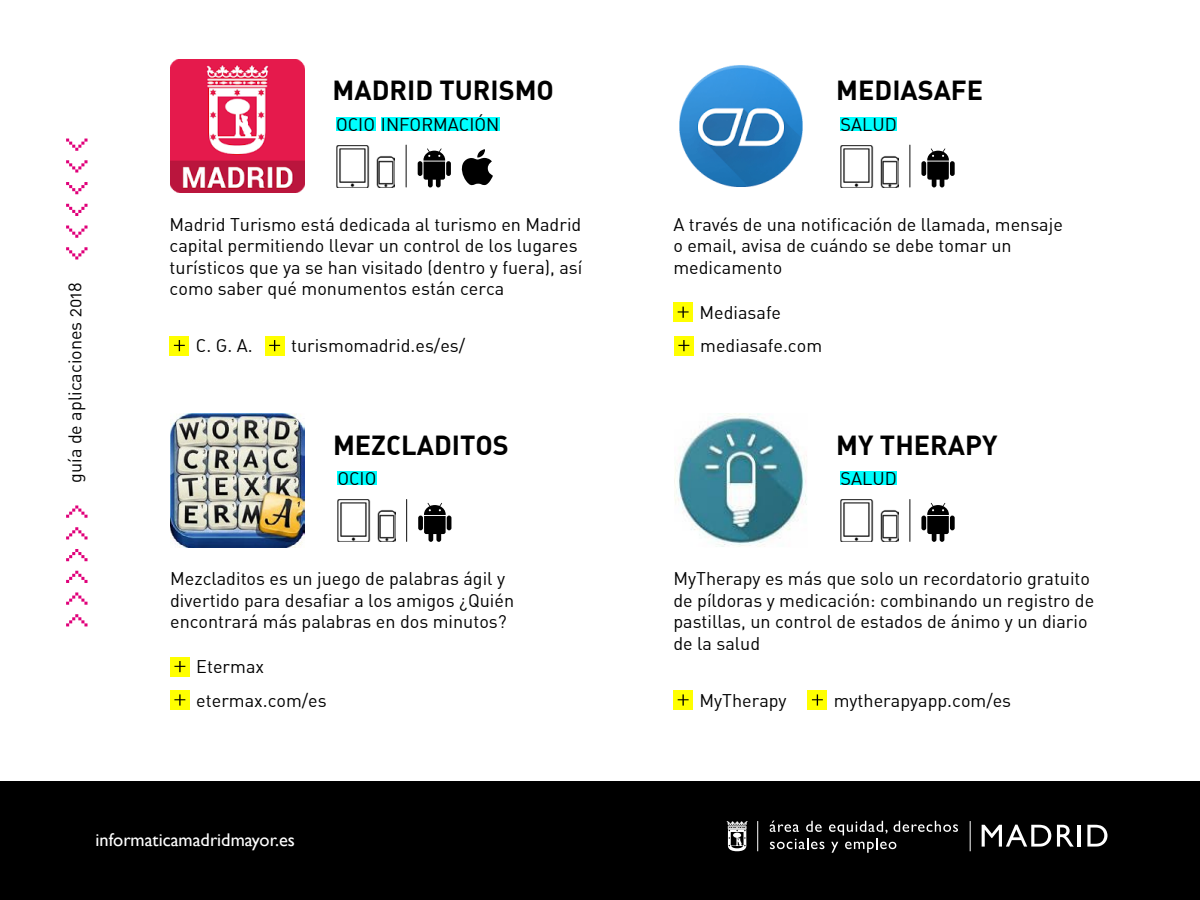
<style>
.page{position:relative;width:1200px;height:900px;background:#fff}
.page>*{position:absolute;margin:0;border:0;box-sizing:border-box;transform-origin:0 0}
.t1{font:700 27px "DIN Alternate";color:#000}
.t2{font:18.3px "Gill Sans";color:#fff}
.t3{font:18px/21.6px "DIN Alternate";color:#000}
</style>
<div class="page">
<div style="left:0;top:782px;width:1200px;height:118px;background:#000"></div>
<svg style="left:726px;top:821px;width:22px;height:30px"></svg>
<hr style="left:970px;top:821px;width:1px;height:30px;background:#fff">
<hr style="left:757px;top:821px;width:1px;height:30px;background:#fff">
<svg style="left:982px;top:825px;width:69px;height:22px"></svg>
<svg style="left:1057px;top:825px;width:17px;height:22px"></svg>
<hr style="left:1078px;top:825px;width:3px;height:22px;background:#fff">
<svg style="left:1087px;top:825px;width:21px;height:22px"></svg>
<svg style="left:770px;top:821px;width:188px;height:32px"></svg>
<svg style="left:66px;top:549px;width:22px;height:12px"></svg>
<svg style="left:66px;top:527px;width:22px;height:12px"></svg>
<svg style="left:66px;top:506px;width:22px;height:12px"></svg>
<svg style="left:66px;top:614px;width:22px;height:12px"></svg>
<svg style="left:66px;top:592px;width:22px;height:13px"></svg>
<svg style="left:66px;top:571px;width:22px;height:12px"></svg>
<svg style="left:66px;top:204px;width:22px;height:12px"></svg>
<svg style="left:66px;top:226px;width:22px;height:12px"></svg>
<svg style="left:66px;top:247px;width:22px;height:13px"></svg>
<svg style="left:66px;top:139px;width:22px;height:12px"></svg>
<svg style="left:66px;top:160px;width:22px;height:13px"></svg>
<svg style="left:66px;top:182px;width:22px;height:12px"></svg>
<img style="left:171px;top:414px;width:133px;height:133px">
<div style="left:337px;top:471px;width:39px;height:14px;background:#0ff"></div>
<div style="left:170px;top:657px;width:20px;height:19px;background:#ff0"></div>
<svg style="left:174px;top:661px;width:11px;height:11px"></svg>
<div style="left:170px;top:690px;width:20px;height:20px;background:#ff0"></div>
<svg style="left:174px;top:694px;width:11px;height:12px"></svg>
<img style="left:337px;top:500px;width:58px;height:42px">
<div style="left:418px;top:516px;width:5px;height:14px;background:#000;border-radius:2px"></div>
<svg style="left:424px;top:503px;width:22px;height:39px"></svg>
<hr style="left:447px;top:516px;width:4px;height:14px;background:#000;border-radius:2px">
<hr style="left:406px;top:499px;width:1px;height:43px;background:#000">
<img style="left:674px;top:414px;width:133px;height:133px">
<div style="left:841px;top:471px;width:56px;height:14px;background:#0ff"></div>
<div style="left:673px;top:690px;width:20px;height:20px;background:#ff0"></div>
<svg style="left:678px;top:694px;width:11px;height:12px"></svg>
<div style="left:808px;top:690px;width:19px;height:20px;background:#ff0"></div>
<svg style="left:812px;top:694px;width:11px;height:12px"></svg>
<img style="left:841px;top:500px;width:57px;height:42px">
<div style="left:921px;top:516px;width:5px;height:14px;background:#000;border-radius:2px"></div>
<svg style="left:927px;top:503px;width:22px;height:39px"></svg>
<div style="left:950px;top:516px;width:5px;height:14px;background:#000;border-radius:2px"></div>
<hr style="left:909px;top:499px;width:1px;height:43px;background:#000">
<img style="left:679px;top:65px;width:124px;height:122px">
<div style="left:841px;top:117px;width:56px;height:14px;background:#0ff"></div>
<img style="left:841px;top:145px;width:57px;height:42px">
<div style="left:921px;top:161px;width:5px;height:15px;background:#000;border-radius:2px"></div>
<svg style="left:927px;top:148px;width:22px;height:39px"></svg>
<div style="left:950px;top:161px;width:5px;height:15px;background:#000;border-radius:2px"></div>
<hr style="left:909px;top:145px;width:1px;height:42px;background:#000">
<div style="left:673px;top:302px;width:20px;height:20px;background:#ff0"></div>
<svg style="left:678px;top:307px;width:11px;height:11px"></svg>
<div style="left:674px;top:336px;width:20px;height:19px;background:#ff0"></div>
<svg style="left:678px;top:340px;width:11px;height:11px"></svg>
<img style="left:170px;top:59px;width:135px;height:134px">
<div style="left:170px;top:336px;width:19px;height:19px;background:#ff0"></div>
<svg style="left:174px;top:340px;width:11px;height:11px"></svg>
<div style="left:265px;top:336px;width:19px;height:19px;background:#ff0"></div>
<svg style="left:269px;top:340px;width:11px;height:11px"></svg>
<img style="left:337px;top:145px;width:58px;height:42px">
<hr style="left:418px;top:161px;width:4px;height:15px;background:#000;border-radius:2px">
<svg style="left:423px;top:148px;width:22px;height:39px"></svg>
<div style="left:446px;top:161px;width:5px;height:15px;background:#000;border-radius:2px"></div>
<svg style="left:461px;top:149px;width:32px;height:36px"></svg>
<hr style="left:406px;top:145px;width:1px;height:42px;background:#000">
<div style="left:336px;top:117px;width:39px;height:14px;background:#0ff"></div>
<div style="left:381px;top:117px;width:118px;height:14px;background:#0ff"></div>
<p class="t3" style="left:64px;top:483px;width:202px;rotate:-90deg">guía de aplicaciones 2018</p>
<h1 class="t1" style="left:333px;top:73px;width:223px">MADRID TURISMO</h1>
<h1 class="t1" style="left:836px;top:73px;width:148px">MEDIASAFE</h1>
<p class="t3" style="left:336px;top:113px;width:165px">OCIO INFORMACIÓN</p>
<p class="t3" style="left:170px;top:213px;width:414px">Madrid Turismo está dedicada al turismo en Madrid capital permitiendo llevar un control de los lugares turísticos que ya se han visitado (dentro y fuera), así como saber qué monumentos están cerca</p>
<p class="t3" style="left:196px;top:335px;width:58px">C. G. A.</p>
<p class="t3" style="left:291px;top:335px;width:176px">turismomadrid.es/es/</p>
<h1 class="t1" style="left:333px;top:428px;width:177px">MEZCLADITOS</h1>
<p class="t3" style="left:337px;top:467px;width:41px">OCIO</p>
<p class="t3" style="left:170px;top:567px;width:345px">Mezcladitos es un juego de palabras ágil y divertido para desafiar a los amigos ¿Quién encontrará más palabras en dos minutos?</p>
<p class="t3" style="left:196px;top:650px;width:132px;line-height:33.5px">Etermax etermax.com/es</p>
<p class="t3" style="left:841px;top:113px;width:58px">SALUD</p>
<p class="t3" style="left:673px;top:213px;width:391px">A través de una notificación de llamada, mensaje o email, avisa de cuándo se debe tomar un medicamento</p>
<p class="t3" style="left:700px;top:295px;width:124px;line-height:33.5px">Mediasafe mediasafe.com</p>
<h1 class="t1" style="left:836px;top:428px;width:163px">MY THERAPY</h1>
<p class="t3" style="left:841px;top:467px;width:58px">SALUD</p>
<p class="t3" style="left:673px;top:567px;width:422px">MyTherapy es más que solo un recordatorio gratuito de píldoras y medicación: combinando un registro de pastillas, un control de estados de ánimo y un diario de la salud</p>
<p class="t3" style="left:700px;top:689px;width:89px">MyTherapy</p>
<p class="t3" style="left:834px;top:689px;width:179px">mytherapyapp.com/es</p>
<p class="t2" style="left:96px;top:829px;width:201px">informaticamadridmayor.es</p>
</div>
